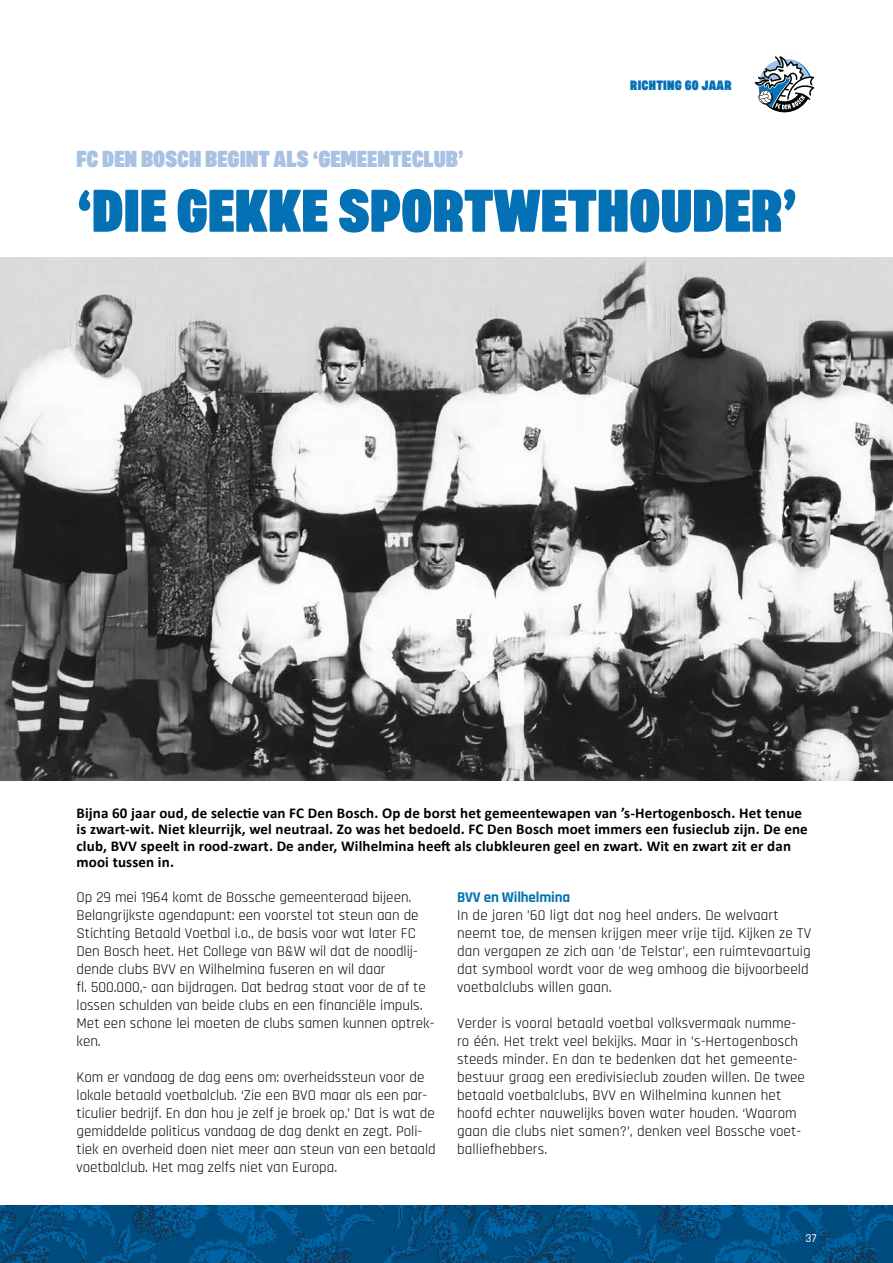
<style>
.page{position:relative;width:893px;height:1263px;background:#fff}
.page>*{position:absolute;margin:0;border:0;box-sizing:border-box;transform-origin:0 0}
.t1{font:60px "Mello Cd Super";color:#0571b5}
.t2{font:22.95px "Mello Cd Super";color:#a9c2e3}
.t3{font:15px/18px "Rajdhani";color:#000}
.t4{font:700 15px/16.5px "Calibri";letter-spacing:.01em;color:#000}
.t5{font:700 15px "Rajdhani";letter-spacing:-.01em;color:#0571b5}
.t6{font:13.5px "Mello Cd Super";letter-spacing:.02em;color:#0571b5}
.t7{font:500 12px "Rajdhani";color:#fff}
</style>
<div class="page">
<img style="left:0;top:257px;width:893px;height:523px">
<img style="left:0;top:1205px;width:893px;height:58px">
<svg style="left:754px;top:56px;width:61px;height:57px"></svg>
<p class="t6" style="left:630px;top:78px;width:103px">RICHTING 60 JAAR</p>
<h2 class="t2" style="left:77px;top:146px;width:389px">FC DEN BOSCH BEGINT ALS ‘GEMEENTECLUB’</h2>
<h1 class="t1" style="left:77px;top:177px;width:723px">‘DIE GEKKE SPORTWETHOUDER’</h1>
<p class="t4" style="left:77px;top:804px;width:733px">Bijna 60 jaar oud, de selectie van FC Den Bosch. Op de borst het gemeentewapen van ’s-Hertogenbosch. Het tenue is zwart-wit. Niet kleurrijk, wel neutraal. Zo was het bedoeld. FC Den Bosch moet immers een fusieclub zijn. De ene club, BVV speelt in rood-zwart. De ander, Wilhelmina heeft als clubkleuren geel en zwart. Wit en zwart zit er dan mooi tussen in.</p>
<p class="t3" style="left:77px;top:889px;width:359px">Op 29 mei 1964 komt de Bossche gemeenteraad bijeen.<br>Belangrijkste agendapunt: een voorstel tot steun aan de Stichting Betaald Voetbal i.o., de basis voor wat later FC Den Bosch heet. Het College van B&amp;W wil dat de noodlij&shy;dende clubs BVV en Wilhelmina fuseren en wil daar<br>fl. 500.000,- aan bijdragen. Dat bedrag staat voor de af te lossen schulden van beide clubs en een financiële impuls.<br>Met een schone lei moeten de clubs samen kunnen optrek&shy;ken.</p>
<p class="t3" style="left:77px;top:1069px;width:361px">Kom er vandaag de dag eens om: overheidssteun voor de lokale betaald voetbalclub. ‘Zie een BVO maar als een par&shy;ticulier bedrijf. En dan hou je zelf je broek op.’ Dat is wat de gemiddelde politicus vandaag de dag denkt en zegt. Poli&shy;tiek en overheid doen niet meer aan steun van een betaald voetbalclub. Het mag zelfs niet van Europa.</p>
<p class="t5" style="left:457px;top:888px;width:115px">BVV en Wilhelmina</p>
<p class="t3" style="left:457px;top:907px;width:356px">In de jaren ’60 ligt dat nog heel anders. De welvaart neemt toe, de mensen krijgen meer vrije tijd. Kijken ze TV dan vergapen ze zich aan 'de Telstar', een ruimtevaartuig dat symbool wordt voor de weg omhoog die bijvoorbeeld voetbalclubs willen gaan.</p>
<p class="t3" style="left:457px;top:1015px;width:349px">Verder is vooral betaald voetbal volksvermaak numme&shy;ro één. Het trekt veel bekijks. Maar in ’s-Hertogenbosch steeds minder. En dan te bedenken dat het gemeente&shy;bestuur graag een eredivisieclub zouden willen. De twee betaald voetbalclubs, BVV en Wilhelmina kunnen het hoofd echter nauwelijks boven water houden. ‘Waarom gaan die clubs niet samen?’, denken veel Bossche voet&shy;balliefhebbers.</p>
<p class="t7" style="left:805px;top:1231px;width:12px">37</p>
</div>
